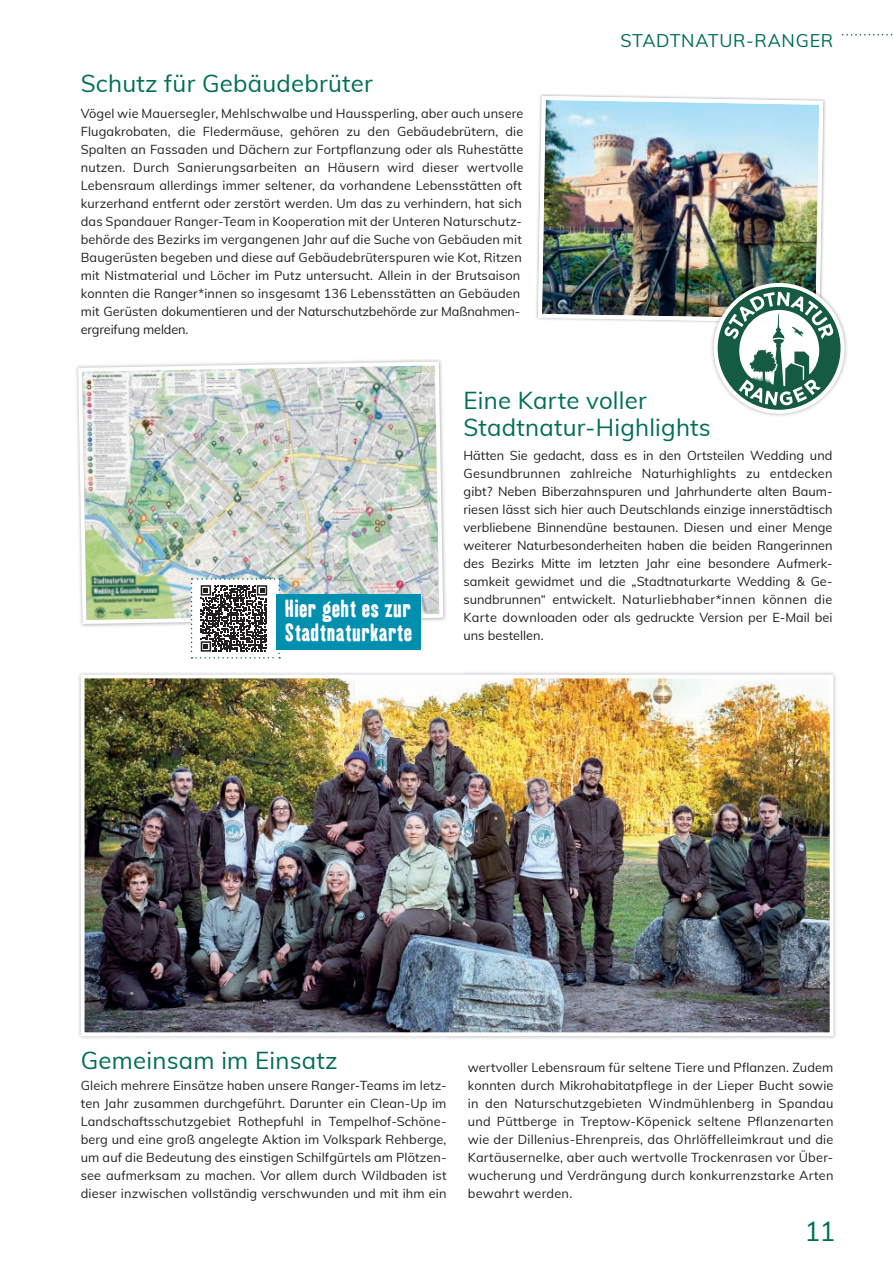
<style>
.page{position:relative;width:893px;height:1263px;background:#fff}
.page>*{position:absolute;margin:0;border:0;box-sizing:border-box;transform-origin:0 0}
.t1{font:27px "Muli";color:#006e57}
.t2{font:24px/27px "Muli";letter-spacing:.01em;color:#006e57}
.t3{font:24px/24px "Kipp No 1";letter-spacing:.02em;color:#fff}
.t4{font:18px "Muli";letter-spacing:.04em;color:#006e57}
.t5{font:12.75px/18px "Muli";letter-spacing:.01em;color:#231f20;text-align:justify}
</style>
<div class="page">
<svg style="left:842px;top:34px;width:50px;height:2px"></svg>
<img style="left:86px;top:680px;width:742px;height:351px">
<div style="left:81px;top:675px;width:752px;height:361px;border:4px solid #fff"></div>
<img style="left:76px;top:360px;width:369px;height:266px">
<svg style="left:191px;top:578px;width:89px;height:80px"></svg>
<div style="left:276px;top:594px;width:145px;height:55px;background:#008faf"></div>
<img style="left:536px;top:94px;width:290px;height:225px">
<img style="left:538px;top:96px;width:285px;height:227px">
<img style="left:711px;top:319px;width:136px;height:59px">
<img style="left:752px;top:410px;width:55px;height:6px">
<img style="left:710px;top:279px;width:110px;height:44px">
<svg style="left:718px;top:287px;width:122px;height:123px"></svg>
<h2 class="t2" style="left:81px;top:69px;width:294px">Schutz für Gebäudebrüter</h2>
<p class="t5" style="left:81px;top:104px;width:444px;text-align:left">Vögel wie Mauersegler, Mehlschwalbe und Haussperling, aber auch unsere Flugakrobaten, die Fledermäuse, gehören zu den Gebäudebrütern, die Spalten an Fassaden und Dächern zur Fortpflanzung oder als Ruhestätte nutzen. Durch Sanierungsarbeiten an Häusern wird dieser wertvolle Lebensraum allerdings immer seltener, da vorhandene Lebensstätten oft kurzerhand entfernt oder zerstört werden. Um das zu verhindern, hat sich das Spandauer Ranger-Team in Kooperation mit der Unteren Naturschutz&shy;behörde des Bezirks im vergangenen Jahr auf die Suche von Gebäuden mit Baugerüsten begeben und diese auf Gebäudebrüterspuren wie Kot, Ritzen mit Nistmaterial und Löcher im Putz untersucht. Allein in der Brutsaison konnten die Ranger*innen so insgesamt 136 Lebensstätten an Gebäuden mit Gerüsten dokumentieren und der Naturschutzbehörde zur Maßnahmen&shy;ergreifung melden.</p>
<h3 class="t4" style="left:621px;top:28px;width:214px">STADTNATUR-RANGER</h3>
<h2 class="t3" style="left:285px;top:596px;width:128px">Hier geht es zur<br>Stadtnaturkarte</h2>
<h2 class="t2" style="left:463px;top:386px;width:249px">Eine Karte voller<br>Stadtnatur-Highlights</h2>
<p class="t5" style="left:463px;top:446px;width:371px">Hätten Sie gedacht, dass es in den Ortsteilen Wedding und Gesundbrunnen zahlreiche Naturhighlights zu entdecken gibt? Neben Biberzahnspuren und Jahrhunderte alten Baum&shy;riesen lässt sich hier auch Deutschlands einzige innerstädtisch verbliebene Binnendüne bestaunen. Diesen und einer Menge weiterer Naturbesonderheiten haben die beiden Rangerinnen des Bezirks Mitte im letzten Jahr eine besondere Aufmerk&shy;samkeit gewidmet und die „Stadtnaturkarte Wedding &amp; Ge&shy;sundbrunnen“ entwickelt. Naturliebhaber*innen können die Karte downloaden oder als gedruckte Version per E-Mail bei uns bestellen.</p>
<h2 class="t2" style="left:81px;top:1045px;width:258px">Gemeinsam im Einsatz</h2>
<p class="t5" style="left:81px;top:1076px;width:367px">Gleich mehrere Einsätze haben unsere Ranger-Teams im letz&shy;ten Jahr zusammen durchgeführt. Darunter ein Clean-Up im Landschaftsschutzgebiet Rothepfuhl in Tempelhof-Schöne&shy;berg und eine groß angelegte Aktion im Volkspark Rehberge, um auf die Bedeutung des einstigen Schilfgürtels am Plötzen&shy;see aufmerksam zu machen. Vor allem durch Wildbaden ist dieser inzwischen vollständig verschwunden und mit ihm ein</p>
<p class="t5" style="left:468px;top:1058px;width:367px">wertvoller Lebensraum für seltene Tiere und Pflanzen. Zudem konnten durch Mikrohabitatpflege in der Lieper Bucht sowie in den Naturschutzgebieten Windmühlenberg in Spandau und Püttberge in Treptow-Köpenick seltene Pflanzenarten wie der Dillenius-Ehrenpreis, das Ohrlöffelleimkraut und die Kartäusernelke, aber auch wertvolle Trockenrasen vor Über&shy;wucherung und Verdrängung durch konkurrenzstarke Arten bewahrt werden.</p>
<h1 class="t1" style="left:804px;top:1212px;width:33px">11</h1>
</div>
